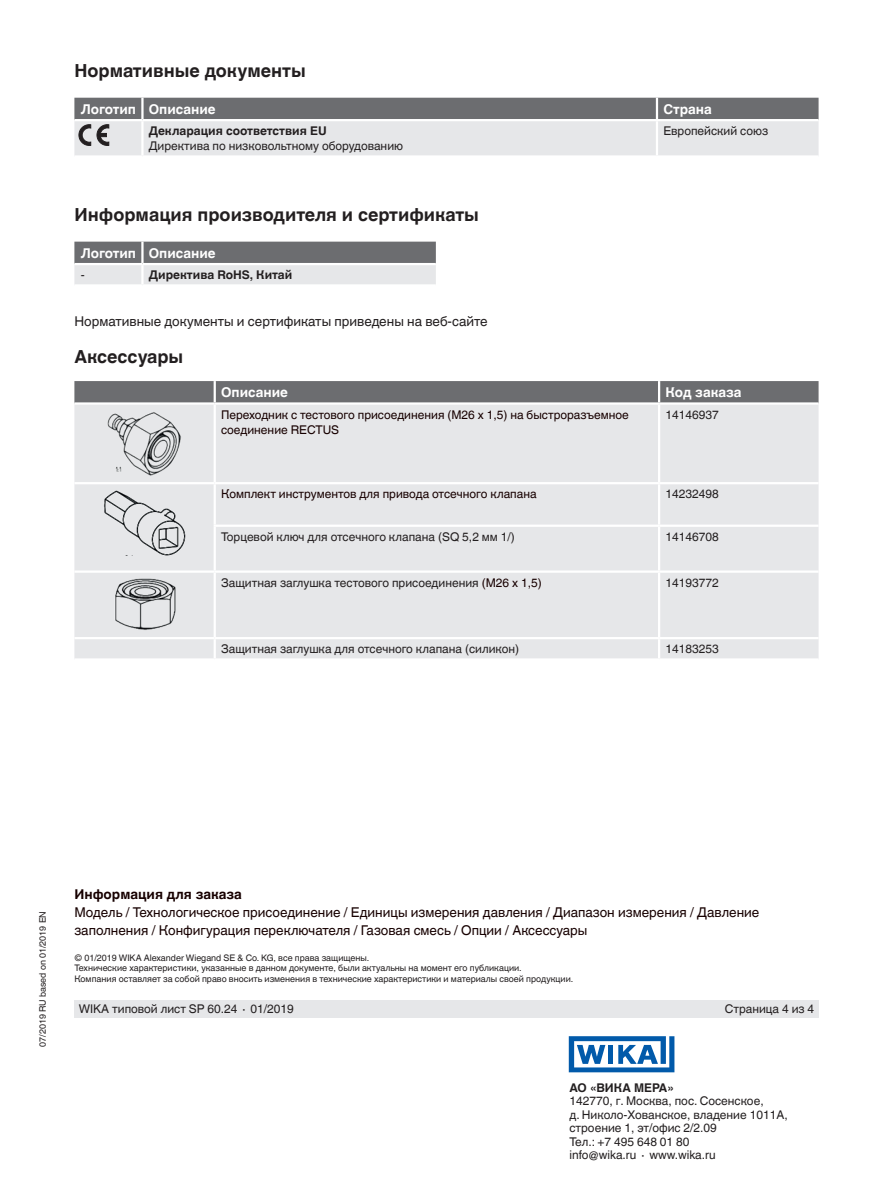
<style>
.page{position:relative;width:893px;height:1188px;background:#fff}
.page>*{position:absolute;margin:0;border:0;box-sizing:border-box;transform-origin:0 0}
.t1{font:700 18px "Helvetica World";color:#231f20}
.t2{font:13.5px/18px "Helvetica World";color:#170000}
.t3{font:700 13.5px "Helvetica World";color:#fff}
.t4{font:13.5px "Helvetica World";color:#231f20}
.t5{font:700 13.5px "Helvetica World";color:#170000}
.t6{font:12px/13.5px "Helvetica World";color:#231f20}
.t7{font:12px/15px "Helvetica World";color:#170000}
.t8{font:700 12px "Helvetica World";color:#231f20}
.t9{font:9px/10.5px "Helvetica World";color:#231f20}
.s1{color:#170000}
</style>
<div class="page">
<div style="left:74px;top:1000px;width:745px;height:18px;background:#e6e7e9"></div>
<svg style="left:569px;top:1036px;width:105px;height:36px"></svg>
<svg style="left:74px;top:242px;width:362px;height:42px;background:#a6a7a9"></svg>
<hr style="left:142px;top:263px;width:294px;height:2px;background:#fff">
<hr style="left:74px;top:263px;width:68px;height:2px;background:#fff">
<hr style="left:141px;top:265px;width:3px;height:19px;background:#fff">
<hr style="left:141px;top:242px;width:3px;height:21px;background:#fff">
<div style="left:74px;top:381px;width:745px;height:21px;background:#6c6d70"></div>
<div style="left:74px;top:405px;width:745px;height:253px;background:#e6e7e9"></div>
<hr style="left:214px;top:381px;width:2px;height:21px;background:#fff">
<hr style="left:658px;top:381px;width:2px;height:21px;background:#fff">
<hr style="left:214px;top:405px;width:2px;height:77px;background:#fff">
<hr style="left:658px;top:405px;width:2px;height:77px;background:#fff">
<hr style="left:74px;top:482px;width:141px;height:2px;background:#fff">
<hr style="left:215px;top:482px;width:444px;height:2px;background:#fff">
<hr style="left:214px;top:484px;width:2px;height:41px;background:#fff">
<hr style="left:659px;top:482px;width:160px;height:2px;background:#fff">
<hr style="left:658px;top:484px;width:2px;height:41px;background:#fff">
<hr style="left:214px;top:525px;width:445px;height:2px;background:#fff">
<hr style="left:214px;top:527px;width:2px;height:44px;background:#fff">
<hr style="left:659px;top:525px;width:160px;height:2px;background:#fff">
<hr style="left:658px;top:527px;width:2px;height:44px;background:#fff">
<hr style="left:74px;top:571px;width:141px;height:2px;background:#fff">
<hr style="left:215px;top:571px;width:444px;height:2px;background:#fff">
<hr style="left:214px;top:573px;width:2px;height:64px;background:#fff">
<hr style="left:659px;top:571px;width:160px;height:2px;background:#fff">
<hr style="left:658px;top:573px;width:2px;height:64px;background:#fff">
<hr style="left:74px;top:637px;width:141px;height:2px;background:#fff">
<hr style="left:215px;top:637px;width:444px;height:2px;background:#fff">
<svg style="left:214px;top:639px;width:2px;height:19px"></svg>
<hr style="left:659px;top:637px;width:160px;height:2px;background:#fff">
<svg style="left:658px;top:639px;width:2px;height:19px"></svg>
<img style="left:102px;top:410px;width:85px;height:67px">
<img style="left:102px;top:490px;width:85px;height:65px">
<img style="left:113px;top:578px;width:63px;height:54px">
<svg style="left:74px;top:98px;width:745px;height:57px;background:#b8b9bc"></svg>
<h1 class="t1" style="left:74px;top:60px;width:233px">Нормативные документы</h1>
<p class="t3" style="left:81px;top:101px;width:136px">Логотип Описание</p>
<p class="t3" style="left:663px;top:101px;width:50px">Страна</p>
<p class="t8" style="left:149px;top:124px;width:179px">Декларация соответствия EU</p>
<p class="t6" style="left:149px;top:139px;width:256px">Директива по низковольтному оборудованию</p>
<p class="t6" style="left:663px;top:124px;width:106px">Европейский союз</p>
<h1 class="t1" style="left:74px;top:204px;width:406px">Информация производителя и сертификаты</h1>
<p class="t3" style="left:81px;top:245px;width:136px">Логотип Описание</p>
<p class="t6" style="left:81px;top:268px;width:5px">-</p>
<p class="t8" style="left:149px;top:268px;width:145px">Директива RoHS, Китай</p>
<p class="t4" style="left:74px;top:313px;width:415px">Нормативные документы и сертификаты приведены на веб-сайте</p>
<h1 class="t1" style="left:74px;top:346px;width:110px">Аксессуары</h1>
<p class="t3" style="left:221px;top:385px;width:68px">Описание</p>
<p class="t3" style="left:665px;top:385px;width:78px">Код заказа</p>
<p class="t7" style="left:221px;top:407px;width:409px">Переходник с тестового присоединения (M26 x 1,5) на быстроразъемное соединение RECTUS</p>
<p class="t6" style="left:665px;top:408px;width:55px">14146937</p>
<p class="t7" style="left:221px;top:487px;width:317px">Комплект инструментов для привода отсечного клапана</p>
<p class="t6" style="left:665px;top:487px;width:55px">14232498</p>
<p class="t6" style="left:221px;top:530px;width:295px">Торцевой ключ для отсечного клапана (SQ 5,2 мм 1/)</p>
<p class="t6" style="left:665px;top:530px;width:55px">14146708</p>
<p class="t6" style="left:221px;top:576px;width:322px">Защитная заглушка тестового присоединения <span class="s1">(M26 x 1,5)</span></p>
<p class="t6" style="left:665px;top:576px;width:55px">14193772</p>
<p class="t6" style="left:221px;top:642px;width:300px">Защитная заглушка для отсечного клапана (силикон)</p>
<p class="t6" style="left:665px;top:642px;width:55px">14183253</p>
<p class="t9" style="left:37px;top:1047px;width:137px;rotate:-90deg">07/2019 RU based on 01/2019 EN</p>
<p class="t5" style="left:74px;top:886px;width:169px">Информация для заказа</p>
<p class="t2" style="left:74px;top:903px;width:686px">Модель / Технологическое присоединение / Единицы измерения давления / Диапазон измерения / Давление заполнения / Конфигурация переключателя / Газовая смесь / Опции / Аксессуары</p>
<p class="t9" style="left:74px;top:952px;width:500px">© 01/2019 WIKA Alexander Wiegand SE &amp; Co. KG, все права защищены.<br>Технические характеристики, указанные в данном документе, были актуальны на момент его публикации.<br>Компания оставляет за собой право вносить изменения в технические характеристики и материалы своей продукции.</p>
<p class="t6" style="left:79px;top:1002px;width:217px">WIKA типовой лист SP 60.24 ∙ 01/2019</p>
<p class="t6" style="left:725px;top:1002px;width:91px">Страница 4 из 4</p>
<p class="t8" style="left:569px;top:1080px;width:106px">АО «ВИКА МЕРА»</p>
<p class="t6" style="left:569px;top:1094px;width:220px">142770, г. Москва, пос. Сосенское,<br>д. Николо-Хованское, владение 1011А, строение 1, эт/офис 2/2.09<br>Тел.: +7 495 648 01 80<br>info@wika.ru ∙ www.wika.ru</p>
</div>
